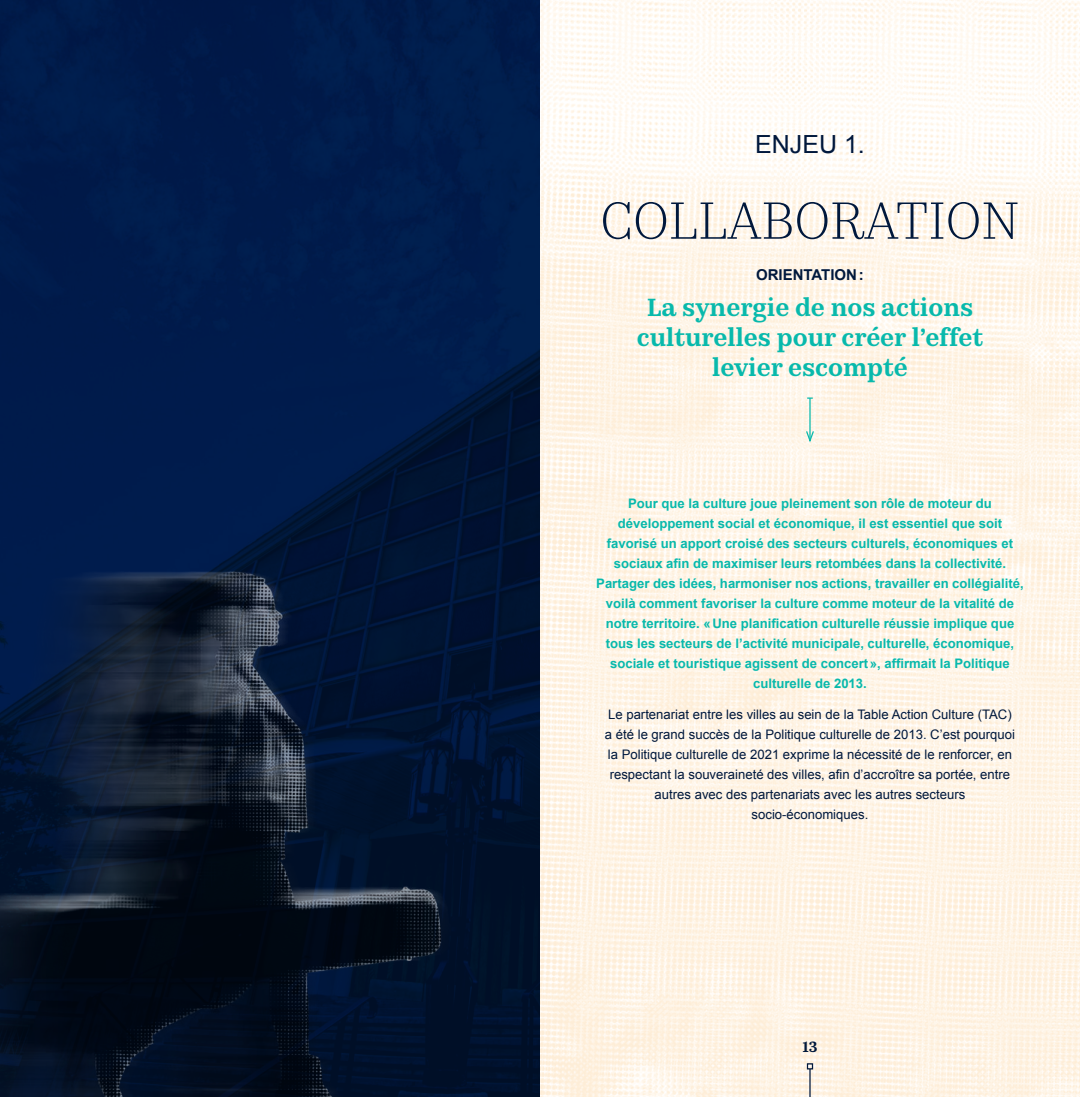
<style>
.page{position:relative;width:1080px;height:1097px;background:#fff}
.page>*{position:absolute;margin:0;border:0;box-sizing:border-box;transform-origin:0 0}
.t1{font:300 52.5px "Kazimir Text";color:#00183c}
.t2{font:600 25px/30px "Kazimir Text";color:#08b9ac;text-align:center}
.t3{font:25px "Arial";color:#00183c}
.t4{font:700 15px "Arial";color:#00183c}
.t5{font:600 15px "Kazimir Text";color:#00183c}
.t6{font:700 13.12px/20px "Arial";color:#08b9ac;text-align:center}
.t7{font:13.12px/20px "Arial";color:#00183c;text-align:center}
</style>
<div class="page">
<img style="left:0;top:0;width:540px;height:1097px">
<img style="left:540px;top:0;width:540px;height:1097px">
<img style="left:0;top:493px;width:483px;height:604px">
<hr style="left:809px;top:398px;width:2px;height:43px;background:#08b9ac">
<svg style="left:807px;top:397px;width:6px;height:2px"></svg>
<svg style="left:805px;top:430px;width:10px;height:14px"></svg>
<hr style="left:809px;top:1069px;width:2px;height:28px;background:#00183c">
<svg style="left:807px;top:1063px;width:6px;height:6px"></svg>
<h2 class="t3" style="left:755px;top:128px;width:111px">ENJEU 1.</h2>
<h1 class="t1" style="left:600px;top:182px;width:421px">COLLABORATION</h1>
<p class="t4" style="left:756px;top:265px;width:109px">ORIENTATION:</p>
<h2 class="t2" style="left:637px;top:290px;width:348px">La synergie de nos actions culturelles pour créer l’effet levier escompté</h2>
<p class="t6" style="left:596px;top:493px;width:429px">Pour que la culture joue pleinement son rôle de moteur du développement social et économique, il est essentiel que soit favorisé un apport croisé des secteurs culturels, économiques et sociaux afin de maximiser leurs retombées dans la collectivité.<br>Partager des idées, harmoniser nos actions, travailler en collégialité, voilà comment favoriser la culture comme moteur de la vitalité de notre territoire. «Une planification culturelle réussie implique que tous les secteurs de l’activité municipale, culturelle, économique, sociale et touristique agissent de concert», affirmait la Politique culturelle de 2013.</p>
<p class="t7" style="left:605px;top:704px;width:411px">Le partenariat entre les villes au sein de la Table Action Culture (TAC) a été le grand succès de la Politique culturelle de 2013. C’est pourquoi la Politique culturelle de 2021 exprime la nécessité de le renforcer, en respectant la souveraineté des villes, afin d’accroître sa portée, entre autres avec des partenariats avec les autres secteurs socio-économiques.</p>
<p class="t5" style="left:802px;top:1035px;width:17px">13</p>
</div>
